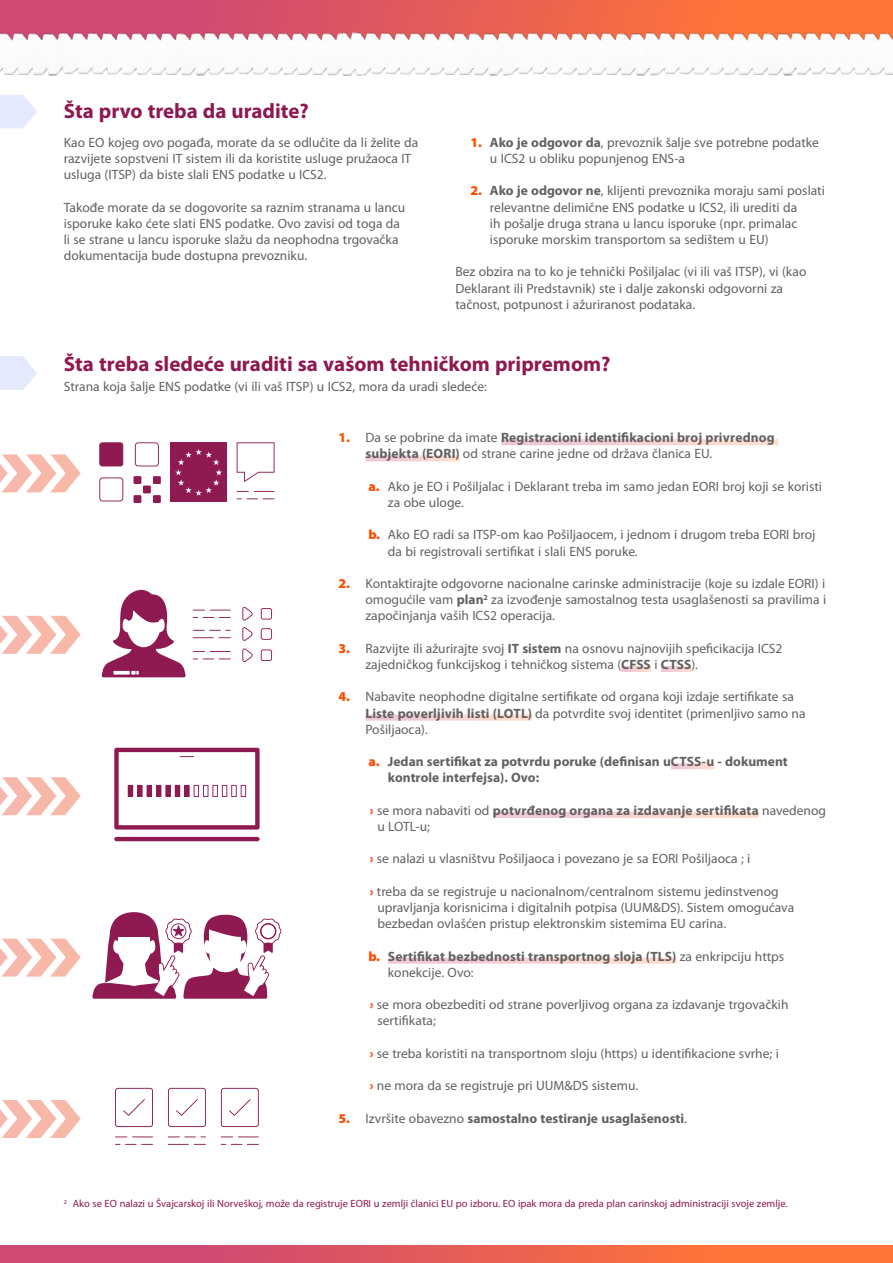
<style>
.page{position:relative;width:893px;height:1263px;background:#fff}
.page>*{position:absolute;margin:0;border:0;box-sizing:border-box;transform-origin:0 0}
.t1{font:700 21px "Myriad Pro";color:#8e1951}
.t2{font:13.5px/16.2px "Myriad Pro";color:#616161}
.t3{font:700 13.5px/16.2px "Myriad Pro";letter-spacing:.005em;color:#616161}
.t4{font:10.5px "Myriad Pro";color:#8e1951}
.s1{font-weight:900;color:#fd4e00}
.s2{font-weight:700}
.s3{font-weight:400}
</style>
<div class="page">
<div style="left:0;top:0;width:893px;height:42px;background:linear-gradient(to right,#c5417e,#ff7a30)"></div>
<img style="left:0;top:21px;width:893px;height:55px">
<div style="left:0;top:1245px;width:893px;height:18px;background:linear-gradient(to right,#c5417e,#ff7a30)"></div>
<svg style="left:0;top:356px;width:37px;height:34px"></svg>
<svg style="left:0;top:95px;width:37px;height:33px"></svg>
<svg style="left:193px;top:607px;width:79px;height:55px"></svg>
<svg style="left:102px;top:589px;width:83px;height:88px"></svg>
<svg style="left:114px;top:748px;width:146px;height:93px"></svg>
<svg style="left:115px;top:1088px;width:144px;height:57px"></svg>
<svg style="left:92px;top:912px;width:189px;height:87px"></svg>
<svg style="left:99px;top:442px;width:24px;height:24px"></svg>
<svg style="left:99px;top:477px;width:24px;height:24px"></svg>
<div style="left:134px;top:476px;width:7px;height:8px;background:#8f1a52"></div>
<div style="left:134px;top:495px;width:7px;height:8px;background:#8f1a52"></div>
<div style="left:153px;top:476px;width:8px;height:8px;background:#8f1a52"></div>
<div style="left:153px;top:495px;width:8px;height:8px;background:#8f1a52"></div>
<div style="left:143px;top:485px;width:8px;height:8px;background:#8f1a52"></div>
<svg style="left:135px;top:442px;width:24px;height:24px"></svg>
<div style="left:170px;top:443px;width:57px;height:59px;background:#8f1a52"></div>
<svg style="left:237px;top:442px;width:38px;height:57px"></svg>
<svg style="left:175px;top:449px;width:47px;height:47px"></svg>
<svg style="left:0;top:454px;width:81px;height:38px"></svg>
<svg style="left:0;top:777px;width:81px;height:38px"></svg>
<svg style="left:0;top:616px;width:81px;height:38px"></svg>
<svg style="left:0;top:939px;width:81px;height:38px"></svg>
<svg style="left:0;top:1100px;width:81px;height:38px"></svg>
<div style="left:501px;top:439px;width:277px;height:6px;background:#f6d0d2"></div>
<div style="left:365px;top:455px;width:95px;height:6px;background:#f6d0d2"></div>
<svg style="left:621px;top:666px;width:30px;height:6px"></svg>
<svg style="left:661px;top:666px;width:30px;height:6px"></svg>
<div style="left:365px;top:715px;width:167px;height:6px;background:#f6d0d2"></div>
<div style="left:671px;top:763px;width:43px;height:6px;background:#f6d0d2"></div>
<div style="left:493px;top:812px;width:266px;height:6px;background:#f6d0d2"></div>
<div style="left:388px;top:958px;width:288px;height:6px;background:#f6d0d2"></div>
<h1 class="t1" style="left:64px;top:99px;width:247px">Šta prvo treba da uradite?</h1>
<p class="t2" style="left:64px;top:134px;width:356px">Kao EO kojeg ovo pogađa, morate da se odlučite da li želite da razvijete sopstveni IT sistem ili da koristite usluge pružaoca IT usluga (ITSP) da biste slali ENS podatke u ICS2.</p>
<p class="t2" style="left:64px;top:199px;width:343px">Takođe morate da se dogovorite sa raznim stranama u lancu isporuke kako ćete slati ENS podatke. Ovo zavisi od toga da li se strane u lancu isporuke slažu da neophodna trgovačka dokumentacija bude dostupna prevozniku.</p>
<p class="t2" style="left:490px;top:134px;width:330px;text-indent:-19px"><span class="s1">1.</span> <span class="s2">Ako je odgovor da</span>, prevoznik šalje sve potrebne podatke u ICS2 u obliku popunjenog ENS-a</p>
<p class="t2" style="left:490px;top:183px;width:336px;text-indent:-19px"><span class="s1">2.</span> <span class="s2">Ako je odgovor ne</span>, klijenti prevoznika moraju sami poslati relevantne delimične ENS podatke u ICS2, ili urediti da<br>ih pošalje druga strana u lancu isporuke (npr. primalac isporuke morskim transportom sa sedištem u EU)</p>
<p class="t2" style="left:455px;top:264px;width:352px">Bez obzira na to ko je tehnički Pošiljalac (vi ili vaš ITSP), vi (kao<br>Deklarant ili Predstavnik) ste i dalje zakonski odgovorni za tačnost, potpunost i ažuriranost podataka.</p>
<h1 class="t1" style="left:64px;top:352px;width:548px">Šta treba sledeće uraditi sa vašom tehničkom pripremom?</h1>
<p class="t2" style="left:64px;top:378px;width:425px">Strana koja šalje ENS podatke (vi ili vaš ITSP) u ICS2, mora da uradi sledeće:</p>
<p class="t3" style="left:365px;top:430px;width:411px;text-indent:-27px"><span class="s1">1.</span> <span class="s3">Da se pobrine da imate</span> Registracioni identifikacioni broj privrednog subjekta (EORI) <span class="s3">od strane carine jedne od država članica EU.</span></p>
<p class="t2" style="left:388px;top:478px;width:436px;text-indent:-19px"><span class="s1">a.</span> Ako je EO i Pošiljalac i Deklarant treba im samo jedan EORI broj koji se koristi za obe uloge.</p>
<p class="t2" style="left:388px;top:527px;width:429px;text-indent:-19px"><span class="s1">b.</span> Ako EO radi sa ITSP-om kao Pošiljaocem, i jednom i drugom treba EORI broj da bi registrovali sertifikat i slali ENS poruke.</p>
<p class="t2" style="left:365px;top:576px;width:462px;text-align:justify;text-indent:-27px"><span class="s1">2.</span> Kontaktirajte odgovorne nacionalne carinske administracije (koje su izdale EORI) i omogućile vam <span class="s2">plan</span><sup>2</sup> za izvođenje samostalnog testa usaglašenosti sa pravilima i započinjanja vaših ICS2 operacija.</p>
<p class="t2" style="left:365px;top:640px;width:419px;text-indent:-27px"><span class="s1">3.</span> Razvijte ili ažurirajte svoj <span class="s2">IT sistem</span> na osnovu najnovijih speficikacija ICS2 zajedničkog funkcijskog i tehničkog sistema (<span class="s2">CFSS</span> i <span class="s2">CTSS</span>).</p>
<p class="t2" style="left:365px;top:689px;width:442px;text-indent:-27px"><span class="s1">4.</span> Nabavite neophodne digitalne sertifikate od organa koji izdaje sertifikate sa<br><span class="s2">Liste poverljivih listi (LOTL)</span> da potvrdite svoj identitet (primenljivo samo na<br>Pošiljaoca).</p>
<p class="t3" style="left:388px;top:754px;width:401px;text-indent:-19px"><span class="s1">a.</span> Jedan sertifikat za potvrdu poruke (definisan uCTSS-u - dokument kontrole interfejsa). Ovo:</p>
<p class="t3" style="left:377px;top:802px;width:450px;text-indent:-8px"><span class="s1">›</span> <span class="s3">se mora nabaviti od</span> potvrđenog organa za izdavanje sertifikata <span class="s3">navedenog u LOTL-u;</span></p>
<p class="t2" style="left:370px;top:851px;width:382px"><span class="s1">›</span> se nalazi u vlasništvu Pošiljaoca i povezano je sa EORI Pošiljaoca ; i</p>
<p class="t2" style="left:377px;top:883px;width:418px;text-indent:-8px"><span class="s1">›</span> treba da se registruje u nacionalnom/centralnom sistemu jedinstvenog upravljanja korisnicima i digitalnih potpisa (UUM&amp;DS). Sistem omogućava bezbedan ovlašćen pristup elektronskim sistemima EU carina.</p>
<p class="t3" style="left:388px;top:948px;width:398px;text-indent:-19px"><span class="s1">b.</span> Sertifikat bezbednosti transportnog sloja (TLS) <span class="s3">za enkripciju https konekcije. Ovo:</span></p>
<p class="t2" style="left:377px;top:997px;width:413px;text-indent:-8px"><span class="s1">›</span> se mora obezbediti od strane poverljivog organa za izdavanje trgovačkih sertifikata;</p>
<p class="t2" style="left:370px;top:1045px;width:410px"><span class="s1">›</span> se treba koristiti na transportnom sloju (https) u identifikacione svrhe; i</p>
<p class="t2" style="left:370px;top:1078px;width:270px"><span class="s1">›</span> ne mora da se registruje pri UUM&amp;DS sistemu.</p>
<p class="t3" style="left:338px;top:1110px;width:350px"><span class="s1">5.</span> <span class="s3">Izvršite obavezno</span> samostalno testiranje usaglašenosti<span class="s3">.</span></p>
<p class="t4" style="left:64px;top:1198px;width:725px"><sup>2</sup> Ako se EO nalazi u Švajcarskoj ili Norveškoj, može da registruje EORI u zemlji članici EU po izboru. EO ipak mora da preda plan carinskoj administraciji svoje zemlje.</p>
</div>
